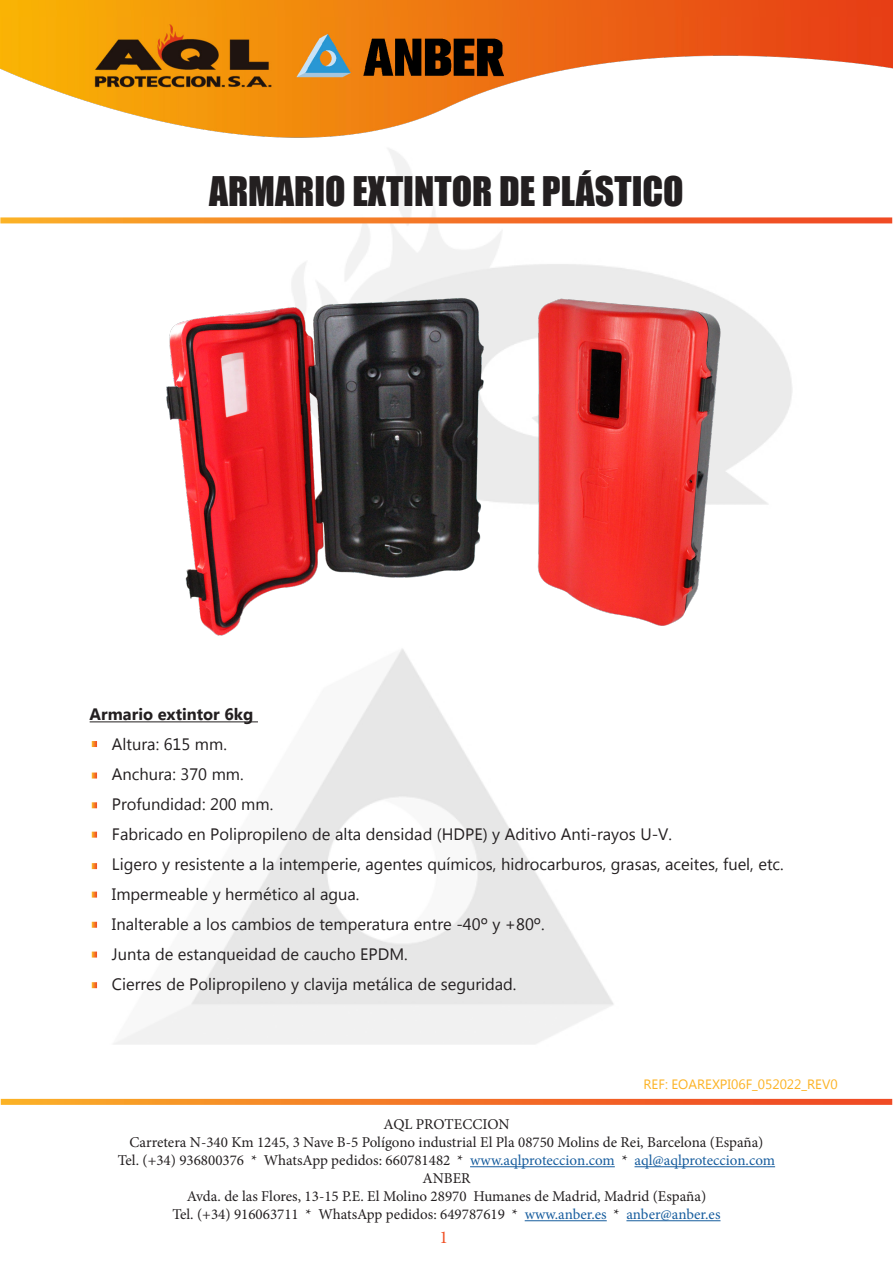
<style>
.page{position:relative;width:893px;height:1263px;background:#fff}
.page>*{position:absolute;margin:0;border:0;box-sizing:border-box;transform-origin:0 0}
.t1{font:37.5px "Impact";color:#231f20}
.t2{font:18px "Minion Pro";color:#f05126}
.t3{font:16.5px/30px "Microsoft New Tai Lue";color:#231f20}
.t4{font:700 16.5px "Microsoft New Tai Lue";color:#231f20}
.t5{font:15px/18px "Minion Pro";color:#231f20;text-align:center}
.t6{font:13.5px "Microsoft New Tai Lue";color:#fcb325}
.s1{color:#175d9e}
</style>
<div class="page">
<svg style="left:1px;top:1099px;width:891px;height:6px;background:#f4792a"></svg>
<hr style="left:470px;top:1166px;width:145px;height:1px;background:#175d9e">
<hr style="left:634px;top:1166px;width:141px;height:1px;background:#175d9e">
<hr style="left:525px;top:1220px;width:82px;height:1px;background:#175d9e">
<hr style="left:626px;top:1220px;width:94px;height:1px;background:#175d9e">
<img style="left:0;top:0;width:893px;height:149px">
<svg style="left:0;top:217px;width:892px;height:6px;background:#f48036"></svg>
<img style="left:166px;top:264px;width:560px;height:391px">
<svg style="left:92px;top:741px;width:5px;height:6px"></svg>
<svg style="left:92px;top:772px;width:5px;height:6px"></svg>
<svg style="left:92px;top:802px;width:5px;height:6px"></svg>
<svg style="left:92px;top:832px;width:5px;height:6px"></svg>
<svg style="left:92px;top:863px;width:5px;height:6px"></svg>
<svg style="left:92px;top:891px;width:5px;height:6px"></svg>
<svg style="left:92px;top:922px;width:5px;height:6px"></svg>
<svg style="left:92px;top:951px;width:5px;height:6px"></svg>
<svg style="left:92px;top:982px;width:5px;height:6px"></svg>
<hr style="left:90px;top:721px;width:168px;height:1px;background:#231f20">
<h1 class="t1" style="left:209px;top:163px;width:476px">ARMARIO EXTINTOR DE PLÁSTICO</h1>
<p class="t4" style="left:90px;top:705px;width:165px">Armario extintor 6kg</p>
<p class="t3" style="left:112px;top:731px;width:673px">Altura: 615 mm.<br>Anchura: 370 mm.<br>Profundidad: 200 mm.<br>Fabricado en Polipropileno de alta densidad (HDPE) y Aditivo Anti-rayos U-V.<br>Ligero y resistente a la intemperie, agentes químicos, hidrocarburos, grasas, aceites, fuel, etc.<br>Impermeable y hermético al agua.<br>Inalterable a los cambios de temperatura entre -40º y +80º.<br>Junta de estanqueidad de caucho EPDM.<br>Cierres de Polipropileno y clavija metálica de seguridad.</p>
<p class="t6" style="left:643px;top:1076px;width:196px">REF: EOAREXPI06F_052022_REV0</p>
<p class="t5" style="left:118px;top:1115px;width:659px">AQL PROTECCION<br>Carretera N-340 Km 1245, 3 Nave B-5 Polígono industrial El Pla 08750 Molins de Rei, Barcelona (España)<br>Tel. (+34) 936800376 * WhatsApp pedidos: 660781482 * <span class="s1">www.aqlproteccion.com</span> * <span class="s1">aql@aqlproteccion.com </span>ANBER<br>Avda. de las Flores, 13-15 P.E. El Molino 28970 Humanes de Madrid, Madrid (España)<br>Tel. (+34) 916063711 * WhatsApp pedidos: 649787619 * <span class="s1">www.anber.es</span> * <span class="s1">anber@anber.es</span></p>
<p class="t2" style="left:439px;top:1225px;width:10px">1</p>
</div>
